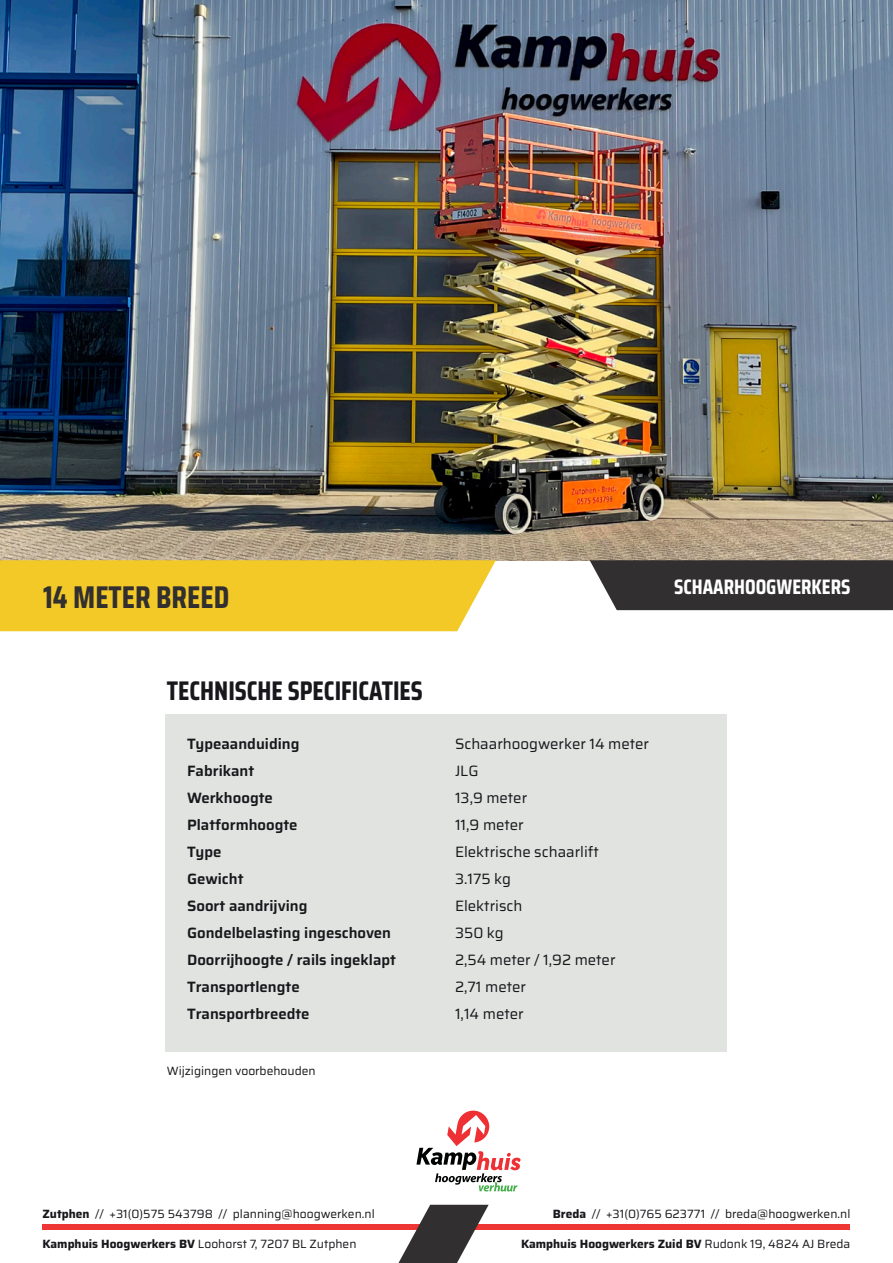
<style>
.page{position:relative;width:893px;height:1263px;background:#fff}
.page>*{position:absolute;margin:0;border:0;box-sizing:border-box;transform-origin:0 0}
.t1{font:700 31.5px "Saira Condensed";color:#312f30}
.t2{font:700 27px "Saira Condensed";color:#18181c}
.t3{font:700 21px "Saira Condensed";color:#fff}
.t4{font:600 15px "Saira";color:#18181c}
.t5{font:15px "Saira";color:#18181c}
.t6{font:12px "Saira";color:#18181c}
.t7{font:700 12px "Saira";color:#18181c}
.s1{font-weight:700}
.s2{font-weight:400}
</style>
<div class="page">
<div style="left:43px;top:1224px;width:807px;height:6px;background:#ee3635"></div>
<svg style="left:398px;top:1205px;width:91px;height:58px"></svg>
<svg style="left:416px;top:1110px;width:105px;height:81px"></svg>
<img style="left:0;top:0;width:893px;height:560px">
<div style="left:0;top:560px;width:496px;height:71px;background:#f2c927"></div>
<div style="left:590px;top:560px;width:303px;height:50px;background:#312f30"></div>
<div style="left:166px;top:714px;width:561px;height:337px;background:#e0e3e0"></div>
<h1 class="t1" style="left:43px;top:579px;width:188px">14 METER BREED</h1>
<h3 class="t3" style="left:674px;top:574px;width:178px">SCHAARHOOGWERKERS</h3>
<h2 class="t2" style="left:167px;top:675px;width:257px">TECHNISCHE SPECIFICATIES</h2>
<p class="t4" style="left:187px;top:738px;width:114px">Typeaanduiding</p>
<p class="t5" style="left:455px;top:738px;width:196px">Schaarhoogwerker 14 meter</p>
<p class="t4" style="left:187px;top:765px;width:69px">Fabrikant</p>
<p class="t5" style="left:455px;top:765px;width:25px">JLG</p>
<p class="t4" style="left:187px;top:792px;width:87px">Werkhoogte</p>
<p class="t5" style="left:455px;top:792px;width:74px">13,9 meter</p>
<p class="t4" style="left:187px;top:819px;width:112px">Platformhoogte</p>
<p class="t5" style="left:455px;top:819px;width:70px">11,9 meter</p>
<p class="t4" style="left:187px;top:846px;width:36px">Type</p>
<p class="t5" style="left:455px;top:846px;width:145px">Elektrische schaarlift</p>
<p class="t4" style="left:187px;top:873px;width:58px">Gewicht</p>
<p class="t5" style="left:455px;top:873px;width:58px">3.175 kg</p>
<p class="t4" style="left:187px;top:900px;width:122px">Soort aandrijving</p>
<p class="t5" style="left:455px;top:900px;width:69px">Elektrisch</p>
<p class="t4" style="left:187px;top:927px;width:206px">Gondelbelasting ingeschoven</p>
<p class="t5" style="left:455px;top:927px;width:50px">350 kg</p>
<p class="t4" style="left:187px;top:954px;width:210px">Doorrijhoogte / rails ingeklapt</p>
<p class="t5" style="left:455px;top:954px;width:162px">2,54 meter / 1,92 meter</p>
<p class="t4" style="left:187px;top:981px;width:114px">Transportlengte</p>
<p class="t5" style="left:455px;top:981px;width:72px">2,71 meter</p>
<p class="t4" style="left:187px;top:1008px;width:124px">Transportbreedte</p>
<p class="t5" style="left:455px;top:1008px;width:70px">1,14 meter</p>
<p class="t6" style="left:167px;top:1066px;width:150px">Wijzigingen voorbehouden</p>
<p class="t6" style="left:43px;top:1209px;width:334px"><span class="s1">Zutphen</span> // +31(0)575 543798 // planning@hoogwerken.nl</p>
<p class="t6" style="left:553px;top:1209px;width:299px"><span class="s1">Breda</span> // +31(0)765 623771 // breda@hoogwerken.nl</p>
<p class="t6" style="left:43px;top:1239px;width:316px"><span class="s1">Kamphuis Hoogwerkers BV</span> Loohorst 7, 7207 BL Zutphen</p>
<p class="t7" style="left:521px;top:1239px;width:331px">Kamphuis Hoogwerkers Zuid BV <span class="s2">Rudonk 19, 4824 AJ Breda</span></p>
</div>
